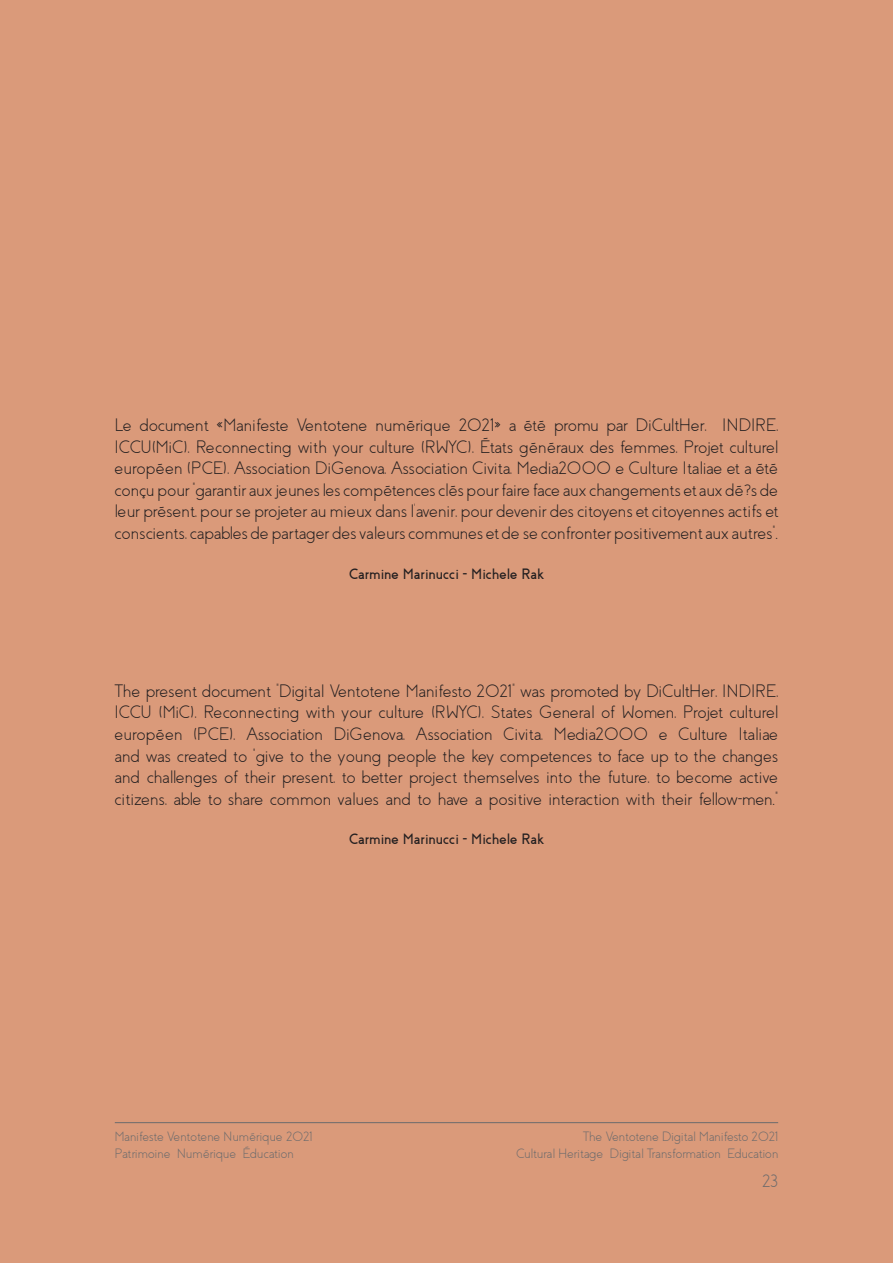
<style>
.page{position:relative;width:893px;height:1263px;background:#da9a7a}
.page>*{position:absolute;margin:0;border:0;box-sizing:border-box;transform-origin:0 0}
.t1{font:300 18px/21.6px "Coves";color:#231f20;text-align:justify}
.t2{font:300 18px "Coves";color:#6c6b6c}
.t3{font:700 15px "Coves";color:#231f20}
.t4{font:300 13.5px/16.2px "Coves";letter-spacing:.02em;color:#6c6b6c}
</style>
<div class="page">
<hr style="left:115px;top:1122px;width:663px;height:1px;background:#6c6b6c">
<p class="t1" style="left:115px;top:414px;width:665px">Le document «Manifeste Ventotene numérique 2021» a été promu par DiCultHer, INDIRE, ICCU(MiC), Reconnecting with your culture (RWYC), États généraux des femmes, Projet culturel européen (PCE), Association DiGenova, Association Civita, Media2000 e Culture Italiae et a été conçu pour “garantir aux jeunes les compétences clés pour faire face aux changements et aux défis de leur présent, pour se projeter au mieux dans l’avenir, pour devenir des citoyens et citoyennes actifs et conscients, capables de partager des valeurs communes et de se confronter positivement aux autres”.</p>
<p class="t3" style="left:349px;top:565px;width:196px">Carmine Marinucci - Michele Rak</p>
<p class="t1" style="left:115px;top:680px;width:665px">The present document “Digital Ventotene Manifesto 2021” was promoted by DiCultHer, INDIRE, ICCU (MiC), Reconnecting with your culture (RWYC), States General of Women, Projet culturel européen (PCE), Association DiGenova, Association Civita, Media2000 e Culture Italiae and was created to “give to the young people the key competences to face up to the changes and challenges of their present, to better project themselves into the future, to become active citizens, able to share common values and to have a positive interaction with their fellow-men.”</p>
<p class="t3" style="left:349px;top:831px;width:196px">Carmine Marinucci - Michele Rak</p>
<p class="t4" style="left:115px;top:1129px;width:199px">Manifeste Ventotene Numérique 2021<br>Patrimoine Numérique Éducation</p>
<p class="t4" style="left:516px;top:1129px;width:263px;text-align:right">The Ventotene Digital Manifesto 2021<br>Cultural Heritage Digital Transformation Education</p>
<p class="t2" style="left:762px;top:1170px;width:17px">23</p>
</div>
